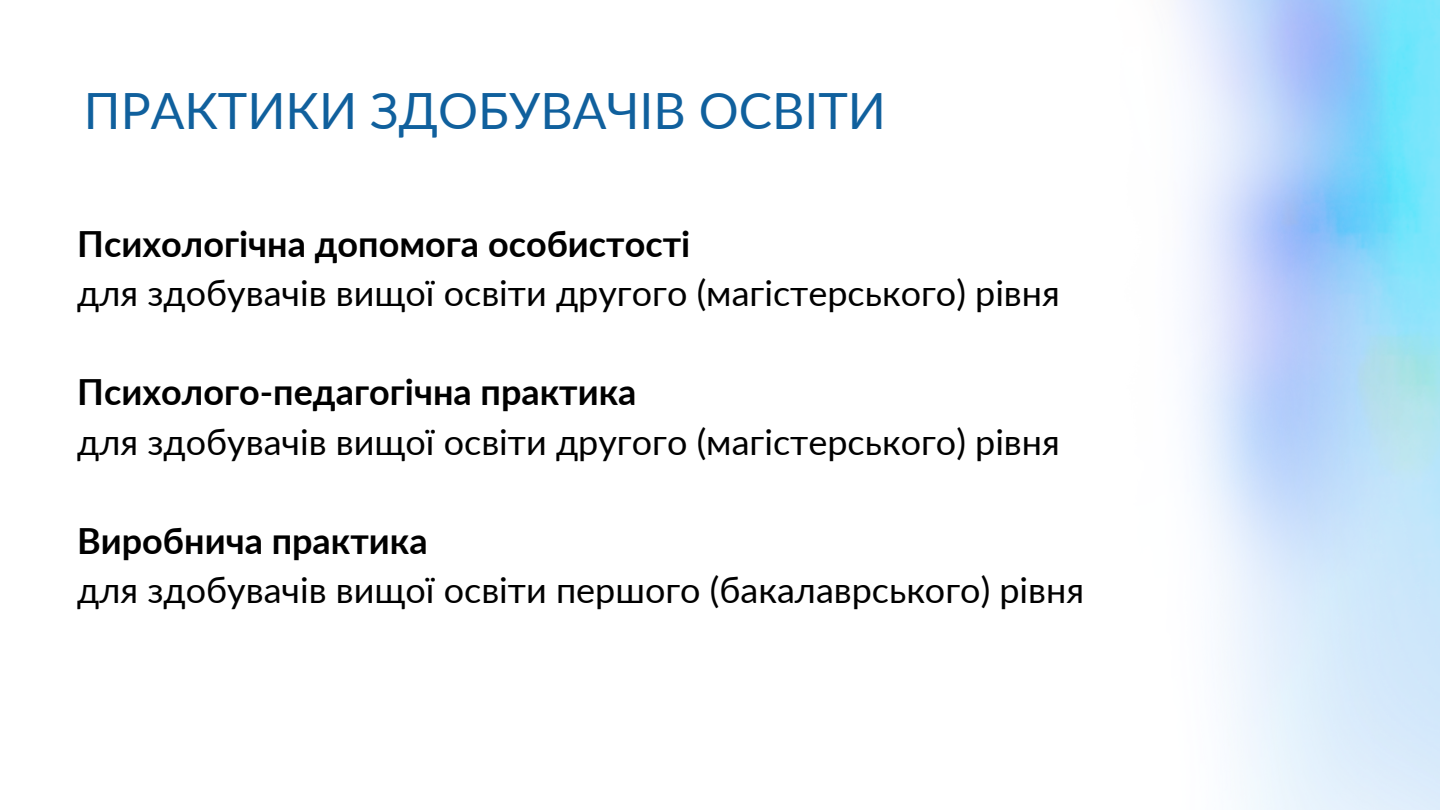
<style>
.page{position:relative;width:1440px;height:810px;background:#fff}
.page>*{position:absolute;margin:0;border:0;box-sizing:border-box;transform-origin:0 0}
.t1{font:50px "Lato";color:#10609d}
.t2{font:36px "Lato";color:#000}
.t3{font:700 36px "Lato";color:#000}
</style>
<div class="page">
<img style="left:1175px;top:0;width:265px;height:810px">
<p class="t1" style="left:84px;top:80px;width:804px">ПРАКТИКИ ЗДОБУВАЧІВ ОСВІТИ</p>
<p class="t3" style="left:77px;top:221px;width:615px">Психологічна допомога особистості</p>
<p class="t2" style="left:77px;top:271px;width:984px">для здобувачів вищої освіти другого (магістерського) рівня</p>
<p class="t3" style="left:77px;top:370px;width:561px">Психолого-педагогічна практика</p>
<p class="t2" style="left:77px;top:419px;width:984px">для здобувачів вищої освіти другого (магістерського) рівня</p>
<p class="t3" style="left:77px;top:518px;width:352px">Виробнича практика</p>
<p class="t2" style="left:77px;top:568px;width:1008px">для здобувачів вищої освіти першого (бакалаврського) рівня</p>
</div>
